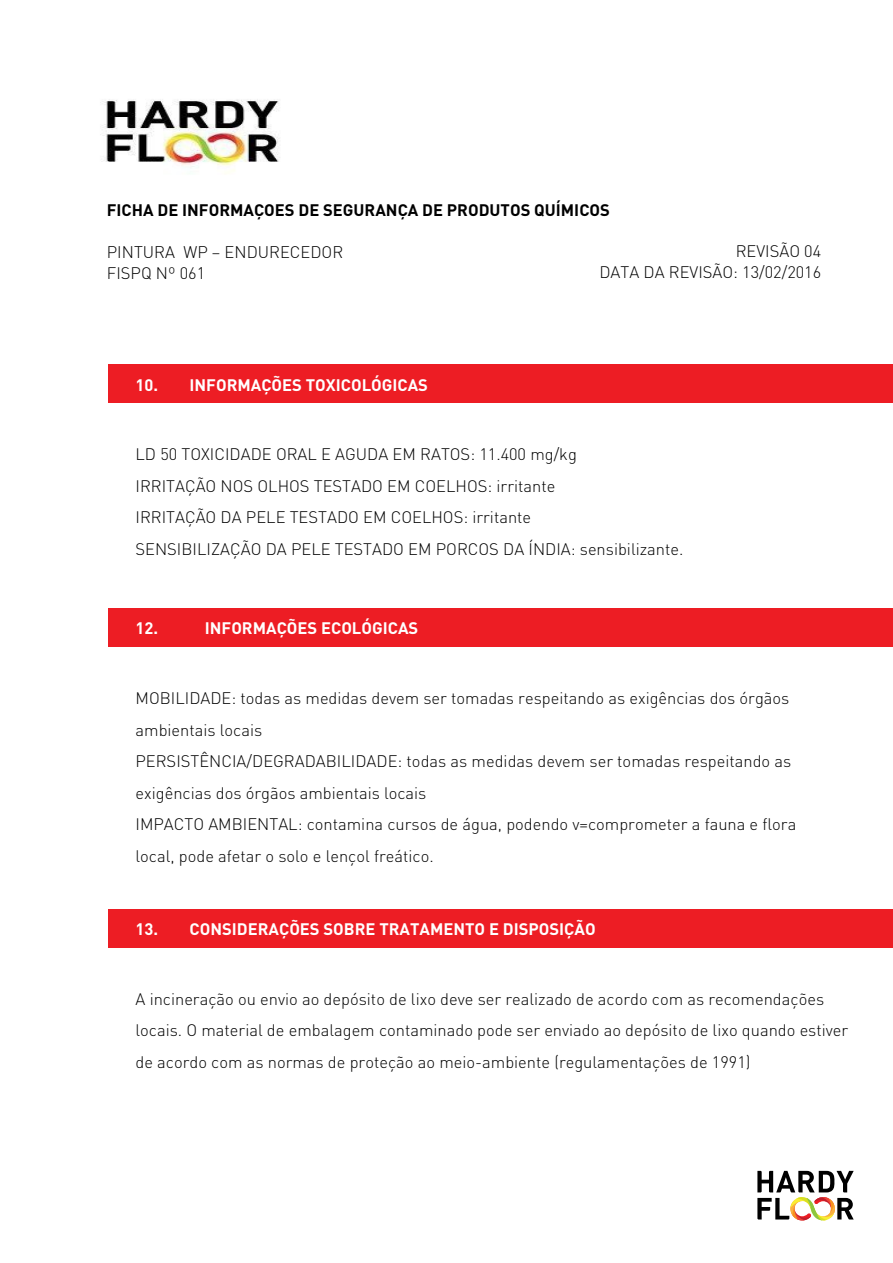
<style>
.page{position:relative;width:893px;height:1263px;background:#fff}
.page>*{position:absolute;margin:0;border:0;box-sizing:border-box;transform-origin:0 0}
.t1{font:300 16.5px/31.5px "DIN";color:#000}
.t2{font:700 16.5px "DIN";color:#fff}
.t3{font:700 16.5px "DIN";color:#000}
.t4{font:16.5px "DIN Light";color:#000}
.s1{font-family:"DIN Light";font-weight:400}
</style>
<div class="page">
<svg style="left:757px;top:1171px;width:97px;height:49px"></svg>
<div style="left:108px;top:364px;width:785px;height:39px;background:#ed1d24"></div>
<div style="left:108px;top:608px;width:785px;height:39px;background:#ed1d24"></div>
<div style="left:108px;top:909px;width:785px;height:39px;background:#ed1d24"></div>
<img style="left:100px;top:99px;width:180px;height:73px">
<p class="t3" style="left:107px;top:199px;width:505px">FICHA DE INFORMAÇÕES DE SEGURANÇA DE PRODUTOS QUÍMICOS</p>
<p class="t4" style="left:107px;top:242px;width:238px">PINTURA WP – ENDURECEDOR</p>
<p class="t1" style="left:107px;top:257px;width:100px">FISPQ Nº 06<span class="s1">1</span></p>
<p class="t1" style="left:599px;top:241px;width:223px;line-height:21px;text-align:right">REVISÃO 0<span class="s1">4<br></span>DATA DA REVISÃO: 1<span class="s1">3</span>/<span class="s1">0</span>2/201<span class="s1">6</span></p>
<p class="t2" style="left:136px;top:374px;width:42px">10. IN</p>
<p class="t2" style="left:206px;top:374px;width:22px">FORMAÇÕES</p>
<p class="t2" style="left:306px;top:374px;width:86px">TOXICO LÓGICAS</p>
<p class="t1" style="left:136px;top:438px;width:56px">LD 50 toxicidade</p>
<p class="t1" style="left:276px;top:438px;width:11px">oral</p>
<p class="t1" style="left:321px;top:438px;width:26px">e aguda</p>
<p class="t1" style="left:393px;top:438px;width:39px">em ratos</p>
<p class="t1" style="left:470px;top:438px;width:108px">: 11.400 mg/kg</p>
<p class="t1" style="left:136px;top:470px;width:15px">Irritação</p>
<p class="t1" style="left:221px;top:470px;width:11px">nos</p>
<p class="t1" style="left:257px;top:470px;width:11px">olhos</p>
<p class="t1" style="left:314px;top:470px;width:11px">testado</p>
<p class="t1" style="left:387px;top:470px;width:39px">em coelhos</p>
<p class="t1" style="left:487px;top:470px;width:69px">: irritante</p>
<p class="t1" style="left:136px;top:501px;width:15px">Irritação</p>
<p class="t1" style="left:221px;top:501px;width:36px">da pele</p>
<p class="t1" style="left:290px;top:501px;width:11px">testado</p>
<p class="t1" style="left:363px;top:501px;width:39px">em coelhos</p>
<p class="t1" style="left:463px;top:501px;width:69px">: irritante</p>
<p class="t1" style="left:136px;top:533px;width:20px">Sensibilização</p>
<p class="t1" style="left:266px;top:533px;width:36px">da pele</p>
<p class="t1" style="left:335px;top:533px;width:11px">testado</p>
<p class="t1" style="left:408px;top:533px;width:39px">em porcos</p>
<p class="t1" style="left:503px;top:533px;width:35px">da índia</p>
<p class="t1" style="left:571px;top:533px;width:114px">: sensibilizante.</p>
<p class="t2" style="left:136px;top:617px;width:24px">12.</p>
<p class="t2" style="left:205px;top:617px;width:39px">IN FORMAÇÕES</p>
<p class="t2" style="left:321px;top:617px;width:11px">ECO</p>
<p class="t2" style="left:352px;top:617px;width:31px">LÓGICAS</p>
<p class="t1" style="left:136px;top:682px;width:655px;text-indent:96px">: todas as medidas devem ser tomadas respeitando as exigências dos órgãos ambientais locais<br>Persist</p>
<p class="t1" style="left:136px;top:682px;width:24px">Mobilidade</p>
<p class="t1" style="left:199px;top:745px;width:20px">ência</p>
<p class="t1" style="left:247px;top:745px;width:17px">/degradabilidade</p>
<p class="t1" style="left:136px;top:745px;width:657px;text-indent:262px">: todas as medidas devem ser tomadas respeitando as exigências dos órgãos ambientais locais<br>Impacto</p>
<p class="t1" style="left:136px;top:808px;width:662px;text-indent:162px">: contamina cursos de água, podendo v=comprometer a fauna e flora local, pode afetar o solo e lençol freático.</p>
<p class="t1" style="left:208px;top:808px;width:11px">ambiental</p>
<p class="t2" style="left:136px;top:918px;width:36px">13. CONSIDERAÇÕES</p>
<p class="t2" style="left:323px;top:918px;width:68px">SOBRE TRATAMENTO</p>
<p class="t2" style="left:489px;top:918px;width:60px">EDISPOSIÇ</p>
<p class="t2" style="left:574px;top:918px;width:21px">ÃO</p>
<p class="t1" style="left:136px;top:983px;width:714px">A incineração ou envio ao depósito de lixo deve ser realizado de acordo com as recomendações locais. O material de embalagem contaminado pode ser enviado ao depósito de lixo quando estiver de acordo com as normas de proteção ao meio-ambiente (regulamentações de 1991)</p>
</div>
